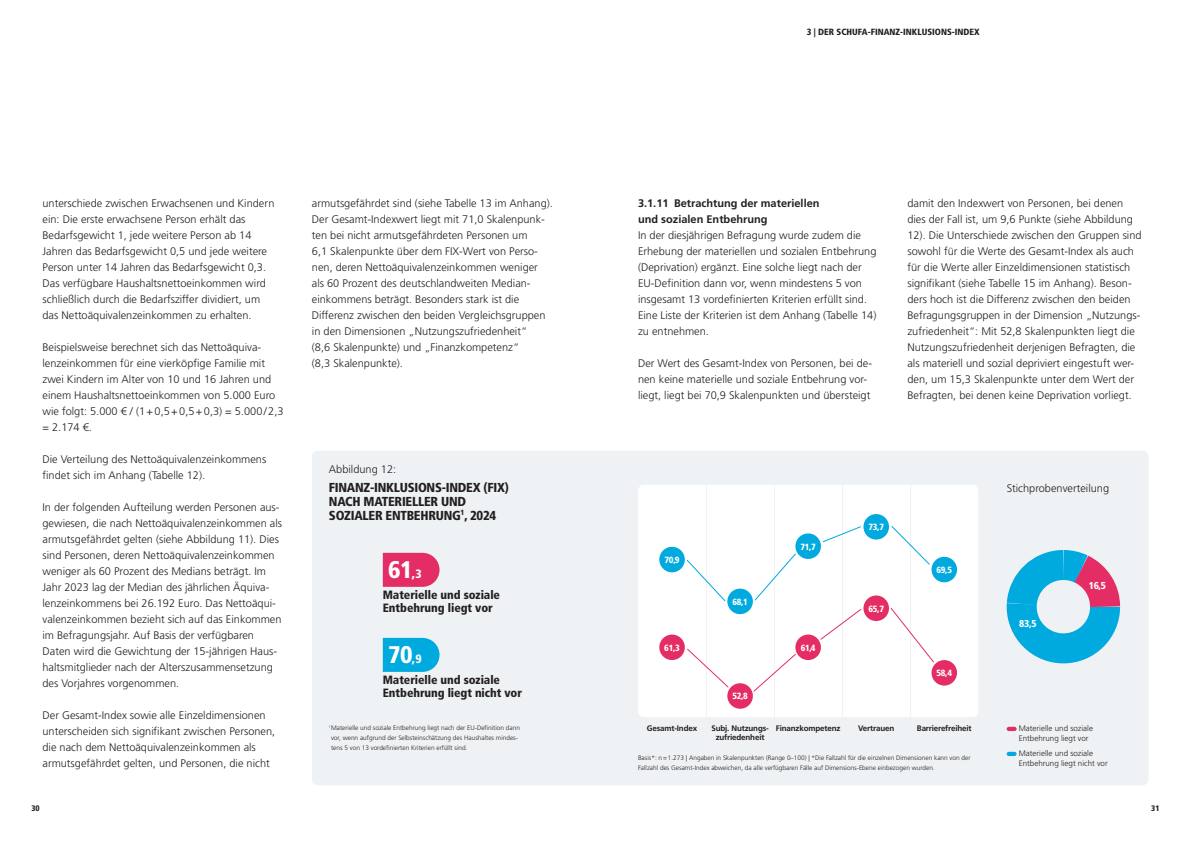
<style>
.page{position:relative;width:1191px;height:842px;background:#fff}
.page>*{position:absolute;margin:0;border:0;box-sizing:border-box;transform-origin:0 0}
.t1{font:900 condensed 24.1px "Frutiger LT Pro";color:#fff}
.t2{font:900 condensed 13px/14px "Frutiger LT Pro";letter-spacing:-.02em;color:#231f20}
.t3{font:900 condensed 12px/12.5px "Frutiger LT Pro";letter-spacing:-.005em;color:#231f20}
.t4{font:300 11px/16px "Frutiger LT Pro";color:#231f20}
.t5{font:700 11px/16px "Frutiger LT Pro";color:#231f20}
.t6{font:900 condensed 10px "Frutiger LT Pro";color:#fff}
.t7{font:900 condensed 9px "Frutiger LT Pro";letter-spacing:-.03em;color:#fff}
.t8{font:900 condensed 9px "Frutiger LT Pro";color:#231f20}
.t9{font:300 8px/10px "Frutiger LT Pro";color:#231f20}
.t10{font:700 8px/9px "Frutiger LT Pro";letter-spacing:-.02em;color:#231f20;text-align:center}
.t11{font:900 condensed 8px "Frutiger LT Pro";color:#231f20}
.t12{font:300 6.5px/10px "Frutiger LT Pro";color:#231f20}
.s1{font-size:13.1px}
.s2{font-size:12px}
</style>
<div class="page">
<div style="left:312px;top:451px;width:836px;height:334px;background:#eef2f4;border-radius:6px"></div>
<div style="left:638px;top:485px;width:340px;height:232px;background:#fff;border-radius:6px"></div>
<hr style="left:706px;top:485px;width:1px;height:232px;background:#eef2f4">
<hr style="left:774px;top:485px;width:1px;height:232px;background:#eef2f4">
<hr style="left:842px;top:485px;width:1px;height:232px;background:#eef2f4">
<hr style="left:910px;top:485px;width:1px;height:232px;background:#eef2f4">
<svg style="left:687px;top:648px;width:42px;height:40px"></svg>
<svg style="left:752px;top:653px;width:45px;height:39px"></svg>
<svg style="left:819px;top:609px;width:42px;height:32px"></svg>
<svg style="left:890px;top:607px;width:44px;height:56px"></svg>
<svg style="left:686px;top:559px;width:40px;height:43px"></svg>
<svg style="left:754px;top:553px;width:42px;height:48px"></svg>
<svg style="left:822px;top:526px;width:39px;height:17px"></svg>
<svg style="left:891px;top:525px;width:39px;height:40px"></svg>
<hr style="left:1006px;top:727px;width:10px;height:4px;background:#e42d64;border-radius:2px">
<hr style="left:1006px;top:752px;width:10px;height:4px;background:#00a9de;border-radius:2px">
<div style="left:659px;top:634px;width:26px;height:26px;background:#e42d64;border-radius:50%"></div>
<div style="left:795px;top:634px;width:26px;height:26px;background:#e42d64;border-radius:50%"></div>
<div style="left:863px;top:595px;width:26px;height:26px;background:#e42d64;border-radius:50%"></div>
<div style="left:931px;top:557px;width:26px;height:25px;background:#00a9de;border-radius:50%"></div>
<div style="left:659px;top:547px;width:26px;height:25px;background:#00a9de;border-radius:50%"></div>
<div style="left:795px;top:533px;width:26px;height:26px;background:#00a9de;border-radius:50%"></div>
<div style="left:863px;top:514px;width:26px;height:26px;background:#00a9de;border-radius:50%"></div>
<div style="left:931px;top:660px;width:26px;height:26px;background:#e42d64;border-radius:50%"></div>
<svg style="left:383px;top:638px;width:56px;height:34px;background:#0eaddf"></svg>
<svg style="left:383px;top:553px;width:56px;height:34px;background:#e4386c"></svg>
<div style="left:727px;top:683px;width:26px;height:26px;background:#e42d64;border-radius:50%"></div>
<div style="left:727px;top:589px;width:26px;height:25px;background:#00a9de;border-radius:50%"></div>
<svg style="left:1006px;top:550px;width:115px;height:114px"></svg>
<p class="t4" style="left:43px;top:195px;width:233px">unterschiede zwischen Erwachsenen und Kindern ein: Die erste erwachsene Person erhält das Bedarfsgewicht 1, jede weitere Person ab 14<br>Jahren das Bedarfsgewicht 0,5 und jede weitere Person unter 14 Jahren das Bedarfsgewicht 0,3.<br>Das verfügbare Haushaltsnettoeinkommen wird schließlich durch die Bedarfsziffer dividiert, um das Nettoäquivalenzeinkommen zu erhalten.</p>
<p class="t4" style="left:43px;top:339px;width:242px">Beispielsweise berechnet sich das Nettoäquiva&shy;lenzeinkommen für eine vierköpfige Familie mit zwei Kindern im Alter von 10 und 16 Jahren und einem Haushaltsnettoeinkommen von 5.000 Euro wie folgt: 5.000 € / (1+0,5+0,5+0,3) = 5.000/2,3 = 2.174 €.</p>
<p class="t4" style="left:43px;top:451px;width:225px">Die Verteilung des Nettoäquivalenzeinkommens findet sich im Anhang (Tabelle 12).</p>
<p class="t4" style="left:43px;top:499px;width:241px">In der folgenden Aufteilung werden Personen aus&shy;gewiesen, die nach Nettoäquivalenzeinkommen als armutsgefährdet gelten (siehe Abbildung 11). Dies sind Personen, deren Nettoäquivalenzeinkommen weniger als 60 Prozent des Medians beträgt. Im Jahr 2023 lag der Median des jährlichen Äquiva&shy;lenzeinkommens bei 26.192 Euro. Das Nettoäqui&shy;valenzeinkommen bezieht sich auf das Einkommen im Befragungsjahr. Auf Basis der verfügbaren Daten wird die Gewichtung der 15-jährigen Haus&shy;haltsmitglieder nach der Alterszusammensetzung des Vorjahres vorgenommen.</p>
<p class="t4" style="left:43px;top:707px;width:234px">Der Gesamt-Index sowie alle Einzeldimensionen unterscheiden sich signifikant zwischen Personen, die nach dem Nettoäquivalenzeinkommen als armutsgefährdet gelten, und Personen, die nicht</p>
<p class="t4" style="left:312px;top:195px;width:242px">armutsgefährdet sind (siehe Tabelle 13 im Anhang).<br>Der Gesamt-Indexwert liegt mit 71,0 Skalenpunk&shy;ten bei nicht armutsgefährdeten Personen um<br>6,1 Skalenpunkte über dem FIX-Wert von Perso&shy;nen, deren Nettoäquivalenzeinkommen weniger<br>als 60 Prozent des deutschlandweiten Median&shy;einkommens beträgt. Besonders stark ist die Differenz zwischen den beiden Vergleichsgruppen in den Dimensionen „Nutzungszufriedenheit“<br>(8,6 Skalenpunkte) und „Finanzkompetenz“<br>(8,3 Skalenpunkte).</p>
<p class="t4" style="left:329px;top:461px;width:69px">Abbildung 12:</p>
<p class="t2" style="left:329px;top:480px;width:181px">FINANZ-INKLUSIONS-INDEX (FIX)<br>NACH MATERIELLER UND<br>SOZIALER ENTBEHRUNG<sup>1</sup>, 2024</p>
<h1 class="t1" style="left:388px;top:555px;width:35px">61<span class="s1">,</span><span class="s2">3</span></h1>
<p class="t3" style="left:383px;top:589px;width:119px">Materielle und soziale<br>Entbehrung liegt vor</p>
<h1 class="t1" style="left:388px;top:640px;width:35px">70<span class="s1">,</span><span class="s2">9</span></h1>
<p class="t3" style="left:383px;top:674px;width:141px">Materielle und soziale<br>Entbehrung liegt nicht vor</p>
<p class="t12" style="left:331px;top:722px;width:190px;text-indent:-2px"><sup>1</sup>Materielle und soziale Entbehrung liegt nach der EU-Definition dann vor, wenn aufgrund der Selbsteinschätzung des Haushaltes mindes&shy;tens 5 von 13 vordefinierten Kriterien erfüllt sind.</p>
<p class="t8" style="left:806px;top:27px;width:174px">3 | DER SCHUFA-FINANZ-INKLUSIONS-INDEX</p>
<p class="t5" style="left:638px;top:195px;width:183px">3.1.11 Betrachtung der materiellen und sozialen Entbehrung</p>
<p class="t4" style="left:638px;top:227px;width:240px">In der diesjährigen Befragung wurde zudem die Erhebung der materiellen und sozialen Entbehrung (Deprivation) ergänzt. Eine solche liegt nach der EU-Definition dann vor, wenn mindestens 5 von insgesamt 13 vordefinierten Kriterien erfüllt sind.<br>Eine Liste der Kriterien ist dem Anhang (Tabelle 14) zu entnehmen.</p>
<p class="t4" style="left:638px;top:355px;width:235px">Der Wert des Gesamt-Index von Personen, bei de&shy;nen keine materielle und soziale Entbehrung vor&shy;liegt, liegt bei 70,9 Skalenpunkten und übersteigt</p>
<p class="t4" style="left:907px;top:195px;width:236px">damit den Indexwert von Personen, bei denen dies der Fall ist, um 9,6 Punkte (siehe Abbildung 12). Die Unterschiede zwischen den Gruppen sind sowohl für die Werte des Gesamt-Index als auch für die Werte aller Einzeldimensionen statistisch signifikant (siehe Tabelle 15 im Anhang). Beson&shy;ders hoch ist die Differenz zwischen den beiden Befragungsgruppen in der Dimension „Nutzungs&shy;zufriedenheit“: Mit 52,8 Skalenpunkten liegt die Nutzungszufriedenheit derjenigen Befragten, die als materiell und sozial depriviert eingestuft wer&shy;den, um 15,3 Skalenpunkte unter dem Wert der Befragten, bei denen keine Deprivation vorliegt.</p>
<p class="t7" style="left:664px;top:554px;width:16px">70,9</p>
<p class="t7" style="left:732px;top:596px;width:17px">68,1</p>
<p class="t7" style="left:800px;top:541px;width:17px">71,7</p>
<p class="t7" style="left:664px;top:642px;width:17px">61,3</p>
<p class="t7" style="left:800px;top:642px;width:16px">61,4</p>
<p class="t7" style="left:732px;top:691px;width:17px">52,8</p>
<p class="t7" style="left:868px;top:522px;width:17px">73,7</p>
<p class="t7" style="left:868px;top:603px;width:17px">65,7</p>
<p class="t7" style="left:936px;top:564px;width:17px">69,5</p>
<p class="t7" style="left:936px;top:668px;width:17px">58,4</p>
<p class="t4" style="left:1006px;top:481px;width:104px">Stichprobenverteilung</p>
<p class="t6" style="left:1019px;top:618px;width:19px">83,5</p>
<p class="t6" style="left:1088px;top:579px;width:19px">16,5</p>
<p class="t10" style="left:647px;top:724px;width:52px">Gesamt-Index</p>
<p class="t10" style="left:711px;top:724px;width:59px">Subj. Nutzungs&shy;zufriedenheit</p>
<p class="t10" style="left:776px;top:724px;width:66px">Finanzkompetenz</p>
<p class="t10" style="left:858px;top:724px;width:38px">Vertrauen</p>
<p class="t10" style="left:917px;top:724px;width:56px">Barrierefreiheit</p>
<p class="t9" style="left:1018px;top:723px;width:76px">Materielle und soziale<br>Entbehrung liegt vor</p>
<p class="t9" style="left:1018px;top:748px;width:90px">Materielle und soziale<br>Entbehrung liegt nicht vor</p>
<p class="t12" style="left:638px;top:752px;width:334px">Basis*: n=1.273 | Angaben in Skalenpunkten (Range 0–100) | *Die Fallzahl für die einzelnen Dimensionen kann von der<br>Fallzahl des Gesamt-Index abweichen, da alle verfügbaren Fälle auf Dimensions-Ebene einbezogen wurden.</p>
<p class="t11" style="left:31px;top:803px;width:10px">30</p>
<p class="t11" style="left:1151px;top:803px;width:10px">31</p>
</div>
